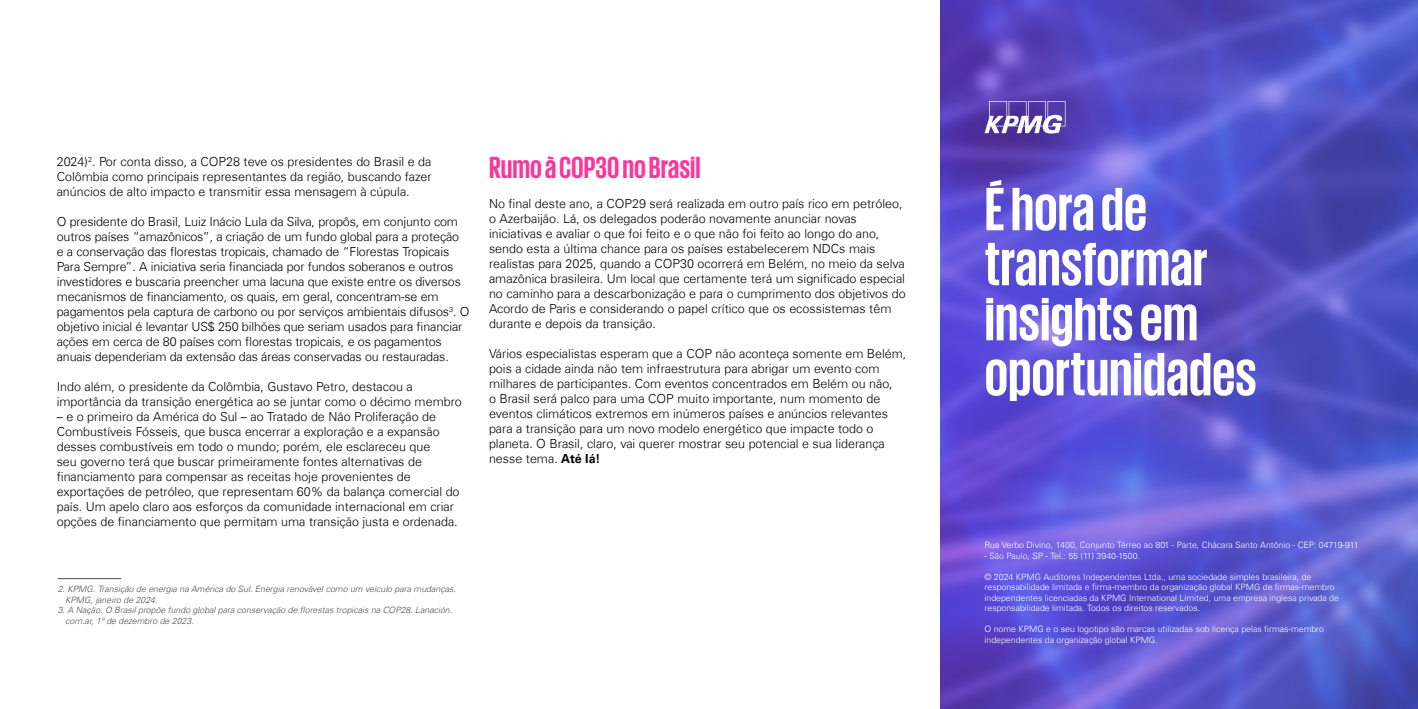
<style>
.page{position:relative;width:1418px;height:709px;background:#fff}
.page>*{position:absolute;margin:0;border:0;box-sizing:border-box;transform-origin:0 0}
.t1{font:700 62.5px/55px "KPMG";color:#fff}
.t2{font:700 31.25px "KPMG";color:#fd349c}
.t3{font:300 12.5px/15px "Universfor KPMG";color:#000}
.t4{font:300 8.75px/10.5px "Universfor KPMG";color:#fff}
.t5{font:italic 300 8.75px/10.5px "Universfor KPMG";color:#4d4d4f}
.s1{font-weight:700}
</style>
<div class="page">
<img style="left:940px;top:0;width:477px;height:709px">
<svg style="left:984px;top:101px;width:81px;height:32px"></svg>
<hr style="left:58px;top:578px;width:63px;height:1px;background:#4d4d4f">
<p class="t3" style="left:57px;top:154px;width:376px;text-align:justify">2024)<sup>2</sup>. Por conta disso, a COP28 teve os presidentes do Brasil e da Colômbia como principais representantes da região, buscando fazer anúncios de alto impacto e transmitir essa mensagem à cúpula.</p>
<p class="t3" style="left:57px;top:214px;width:414px">O presidente do Brasil, Luiz Inácio Lula da Silva, propôs, em conjunto com outros países “amazônicos”, a criação de um fundo global para a proteção<br>e a conservação das florestas tropicais, chamado de “Florestas Tropicais Para Sempre”. A iniciativa seria financiada por fundos soberanos e outros investidores e buscaria preencher uma lacuna que existe entre os diversos mecanismos de financiamento, os quais, em geral, concentram-se em pagamentos pela captura de carbono ou por serviços ambientais difusos<sup>3</sup>. O objetivo inicial é levantar US$ 250 bilhões que seriam usados para financiar ações em cerca de 80 países com florestas tropicais, e os pagamentos anuais dependeriam da extensão das áreas conservadas ou restauradas.</p>
<p class="t3" style="left:57px;top:379px;width:406px">Indo além, o presidente da Colômbia, Gustavo Petro, destacou a importância da transição energética ao se juntar como o décimo membro</p>
<p class="t3" style="left:57px;top:409px;width:404px">– e o primeiro da América do Sul – ao Tratado de Não Proliferação de Combustíveis Fósseis, que busca encerrar a exploração e a expansão desses combustíveis em todo o mundo; porém, ele esclareceu que<br>seu governo terá que buscar primeiramente fontes alternativas de financiamento para compensar as receitas hoje provenientes de exportações de petróleo, que representam 60% da balança comercial do país. Um apelo claro aos esforços da comunidade internacional em criar opções de financiamento que permitam uma transição justa e ordenada.</p>
<h2 class="t2" style="left:489px;top:152px;width:213px">Rumo à COP30 no Brasil</h2>
<p class="t3" style="left:489px;top:196px;width:418px">No final deste ano, a COP29 será realizada em outro país rico em petróleo, o Azerbaijão. Lá, os delegados poderão novamente anunciar novas iniciativas e avaliar o que foi feito e o que não foi feito ao longo do ano, sendo esta a última chance para os países estabelecerem NDCs mais realistas para 2025, quando a COP30 ocorrerá em Belém, no meio da selva amazônica brasileira. Um local que certamente terá um significado especial no caminho para a descarbonização e para o cumprimento dos objetivos do Acordo de Paris e considerando o papel crítico que os ecossistemas têm durante e depois da transição.</p>
<p class="t3" style="left:489px;top:346px;width:419px">Vários especialistas esperam que a COP não aconteça somente em Belém, pois a cidade ainda não tem infraestrutura para abrigar um evento com milhares de participantes. Com eventos concentrados em Belém ou não,<br>o Brasil será palco para uma COP muito importante, num momento de eventos climáticos extremos em inúmeros países e anúncios relevantes para a transição para um novo modelo energético que impacte todo o planeta. O Brasil, claro, vai querer mostrar seu potencial e sua liderança nesse tema. <span class="s1">Até lá!</span></p>
<p class="t5" style="left:65px;top:584px;width:392px;text-indent:-7px">2. KPMG. Transição de energia na América do Sul. Energia renovável como um veículo para mudanças.<br>KPMG, janeiro de 2024.</p>
<p class="t5" style="left:65px;top:605px;width:388px;text-indent:-7px">3. A Nação. O Brasil propõe fundo global para conservação de florestas tropicais na COP28. Lanación. com.ar, 1º de dezembro de 2023.</p>
<h1 class="t1" style="left:984px;top:180px;width:274px">É hora de transformar insights em oportunidades</h1>
<p class="t4" style="left:984px;top:540px;width:375px">Rua Verbo Divino, 1400, Conjunto Térreo ao 801 - Parte, Chácara Santo Antônio - CEP: 04719-911</p>
<p class="t4" style="left:984px;top:550px;width:157px">- São Paulo, SP - Tel.: 55 (11) 3940-1500.</p>
<p class="t4" style="left:984px;top:571px;width:356px">© 2024 KPMG Auditores Independentes Ltda., uma sociedade simples brasileira, de responsabilidade limitada e firma-membro da organização global KPMG de firmas-membro independentes licenciadas da KPMG International Limited, uma empresa inglesa privada de responsabilidade limitada. Todos os direitos reservados.</p>
<p class="t4" style="left:984px;top:624px;width:341px">O nome KPMG e o seu logotipo são marcas utilizadas sob licença pelas firmas-membro independentes da organização global KPMG.</p>
</div>
